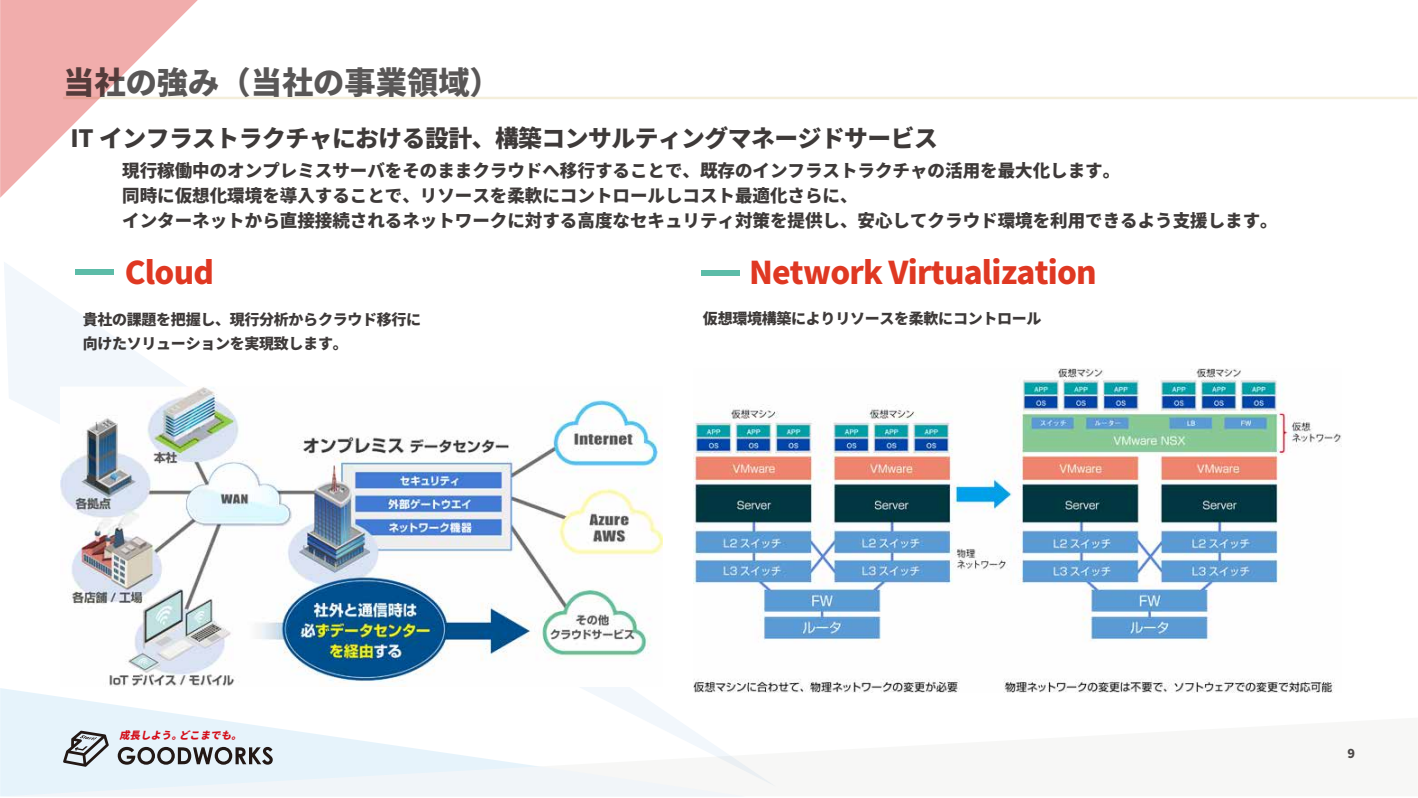
<style>
.page{position:relative;width:1418px;height:798px;background:#fff}
.page>*{position:absolute;margin:0;border:0;box-sizing:border-box;transform-origin:0 0}
.t1{font:800 31.25px "Source Han Sans JP";letter-spacing:-.025em;color:#df3822}
.t2{font:800 31.25px "Source Han Sans JP";color:#595757}
.t3{font:800 23.75px "Source Han Sans JP";letter-spacing:-.02em;color:#3e3a39}
.t4{font:800 17.5px/25px "Source Han Sans JP";color:#3e3a39}
.t5{font:800 15px/23.8px "Source Han Sans JP";letter-spacing:-.02em;color:#3e3a39}
.t6{font:italic 800 10.25px "Source Han Sans JP";color:#d40e19}
</style>
<div class="page">
<hr style="left:63px;top:97px;width:1354px;height:2px;background:#f4eedb">
<svg style="left:1px;top:717px;width:733px;height:78px;fill:#f1f5f9"></svg>
<svg style="left:0;top:0;width:198px;height:198px"></svg>
<svg style="left:4px;top:262px;width:771px;height:524px"></svg>
<img style="left:60px;top:386px;width:602px;height:299px">
<img style="left:693px;top:368px;width:648px;height:324px">
<h1 class="t2" style="left:63px;top:65px;width:439px">当社の強み（当社の事業領域）</h1>
<h2 class="t3" style="left:71px;top:125px;width:868px">IT インフラストラクチャにおける設計、構築コンサルティングマネージドサービス</h2>
<p class="t4" style="left:122px;top:158px;width:1156px">現行稼働中のオンプレミスサーバをそのままクラウドへ移行することで、既存のインフラストラクチャの活用を最大化します。<br>同時に仮想化環境を導入することで、リソースを柔軟にコントロールしコスト最適化さらに、<br>インターネットから直接接続されるネットワークに対する高度なセキュリティ対策を提供し、安心してクラウド環境を利用できるよう支援します。</p>
<h1 class="t1" style="left:125px;top:255px;width:90px">Cloud</h1>
<p class="t5" style="left:83px;top:308px;width:340px">貴社の課題を把握し、現行分析からクラウド移行に向けたソリューションを実現致します。</p>
<p class="t6" style="left:119px;top:729px;width:129px">成長しよう。どこまでも。</p>
<h1 class="t1" style="left:749px;top:255px;width:349px">Network Virtualization</h1>
<p class="t5" style="left:703px;top:307px;width:340px">仮想環境構築によりリソースを柔軟にコントロール</p>
</div>
